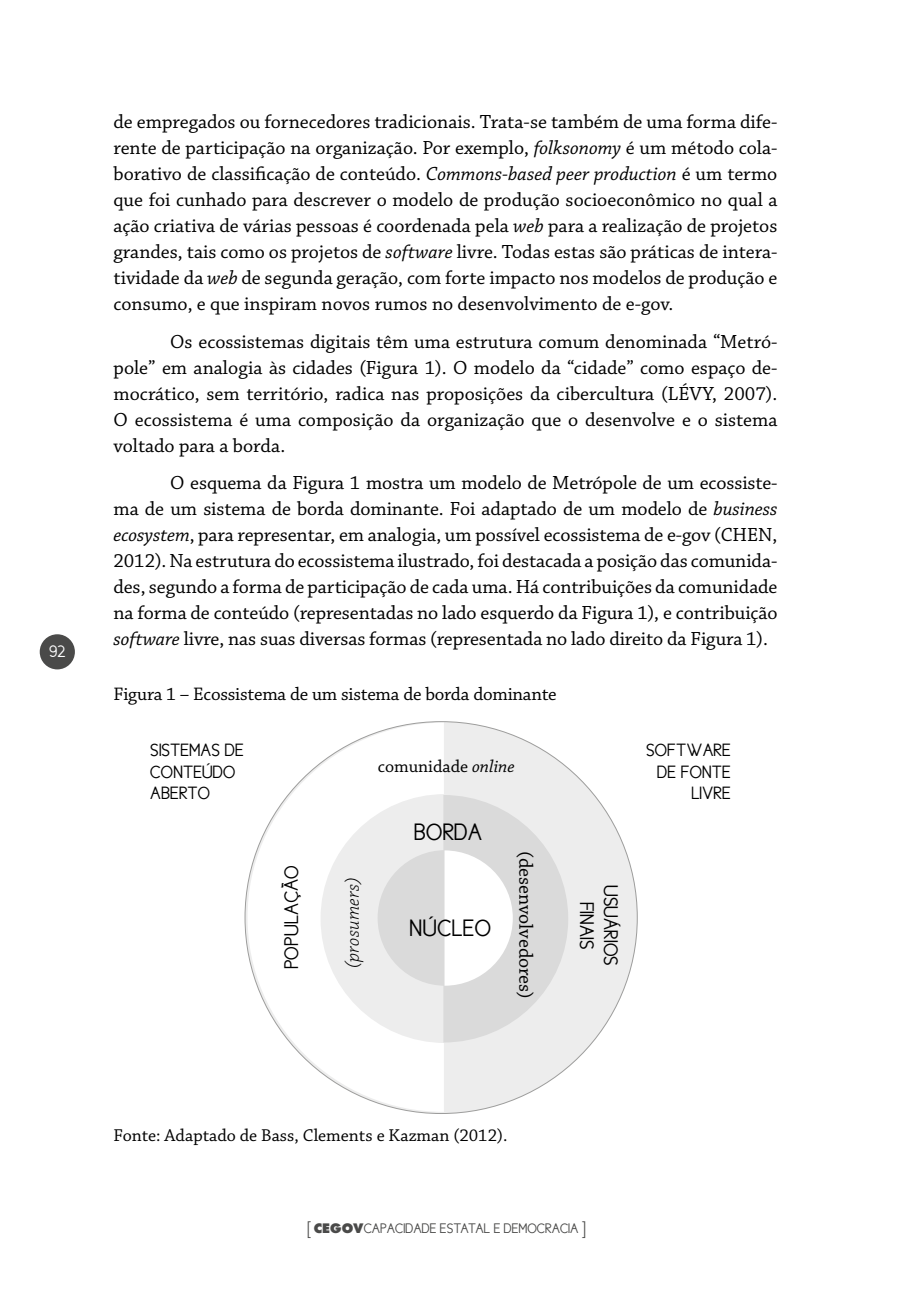
<style>
.page{position:relative;width:908px;height:1304px;background:#fff}
.page>*{position:absolute;margin:0;border:0;box-sizing:border-box;transform-origin:0 0}
.t1{font:24px "New Cicle Gordita";letter-spacing:.01em;color:#000}
.t2{font:20px/26px "Chaparral Pro";color:#000;text-align:justify}
.t3{font:20px/24px "New Cicle Gordita";color:#000;text-align:center}
.t4{font:italic 300 20px "Chaparral Pro";letter-spacing:.01em;color:#000}
.t5{font:19px "Chaparral Pro";letter-spacing:-.01em;color:#000}
.t6{font:18px "Chaparral Pro";color:#000}
.t7{font:18px/21.6px "New Cicle Gordita";color:#000}
.t8{font:17px "New Cicle Gordita";color:#fff}
.t9{font:14px "New Cicle Gordita";letter-spacing:-.005em;color:#4a4a49}
.s1{font-style:italic}
.s2{font-family:"advent";font-size:18px}
.s3{font-family:"Futura";font-weight:800;font-size:12.8px}
</style>
<div class="page">
<div style="left:40px;top:634px;width:35px;height:35px;background:#4a4a49;border-radius:50%"></div>
<div style="left:245px;top:722px;width:392px;height:391px;background:#ededed;border-radius:50%"></div>
<div style="left:247px;top:723px;width:196px;height:389px;background:#fff"></div>
<div style="left:320px;top:794px;width:249px;height:249px;background:#ededed;border-radius:50%"></div>
<div style="left:377px;top:850px;width:136px;height:136px;background:#dadada;border-radius:50%"></div>
<svg style="left:443px;top:795px;width:125px;height:247px"></svg>
<p class="t8" style="left:49px;top:643px;width:18px">92</p>
<p class="t2" style="left:113px;top:110px;width:665px">de empregados ou fornecedores tradicionais. Trata-se também de uma forma dife&shy;rente de participação na organização. Por exemplo, <span class="s1">folksonomy</span> é um método cola&shy;borativo de classificação de conteúdo. <span class="s1">Commons-based peer production</span> é um termo que foi cunhado para descrever o modelo de produção socioeconômico no qual a ação criativa de várias pessoas é coordenada pela <span class="s1">web</span> para a realização de projetos grandes, tais como os projetos de <span class="s1">software</span> livre. Todas estas são práticas de intera&shy;tividade da <span class="s1">web</span> de segunda geração, com forte impacto nos modelos de produção e consumo, e que inspiram novos rumos no desenvolvimento de e-gov.</p>
<p class="t2" style="left:113px;top:329px;width:665px;text-indent:57px">Os ecossistemas digitais têm uma estrutura comum denominada “Metró&shy;pole” em analogia às cidades (Figura 1). O modelo da “cidade” como espaço de&shy;mocrático, sem território, radica nas proposições da cibercultura (LÉVY, 2007).<br>O ecossistema é uma composição da organização que o desenvolve e o sistema voltado para a borda.</p>
<p class="t2" style="left:113px;top:470px;width:665px;text-indent:57px">O esquema da Figura 1 mostra um modelo de Metrópole de um ecossiste&shy;ma de um sistema de borda dominante. Foi adaptado de um modelo de <span class="s1">business ecosystem</span>, para representar, em analogia, um possível ecossistema de e-gov (CHEN, 2012). Na estrutura do ecossistema ilustrado, foi destacada a posição das comunida&shy;des, segundo a forma de participação de cada uma. Há contribuições da comunidade na forma de conteúdo (representadas no lado esquerdo da Figura 1), e contribuição <span class="s1">software</span> livre, nas suas diversas formas (representada no lado direito da Figura 1).</p>
<p class="t5" style="left:113px;top:683px;width:444px">Figura 1 – Ecossistema de um sistema de borda dominante</p>
<p class="t7" style="left:150px;top:739px;width:95px">SISTEMAS DE<br>CONTEÚDO<br>ABERTO</p>
<p class="t7" style="left:645px;top:739px;width:86px;text-align:right">SOFTWARE<br>DE FONTE<br>LIVRE</p>
<p class="t6" style="left:378px;top:757px;width:138px">comunidade <span class="s1">online</span></p>
<p class="t3" style="left:279px;top:969px;width:106px;rotate:-90deg">POPULAÇÃO</p>
<p class="t4" style="left:341px;top:968px;width:93px;rotate:-90deg">(prosumers)</p>
<p class="t1" style="left:413px;top:820px;width:70px">BORDA</p>
<p class="t1" style="left:409px;top:915px;width:83px">NÚCLEO</p>
<p class="t2" style="left:537px;top:851px;width:149px;rotate:90deg">(desenvolvedores)</p>
<p class="t3" style="left:622px;top:885px;width:83px;rotate:90deg">USUÁRIOS<br>FINAIS</p>
<p class="t6" style="left:113px;top:1125px;width:395px">Fonte: Adaptado de Bass, Clements e Kazman (2012).</p>
<p class="t9" style="left:306px;top:1221px;width:281px"><span class="s2">[</span> <span class="s3">CEGOV</span>CAPACIDADE ESTATAL E DEMOCRACIA <span class="s2">]</span></p>
</div>
